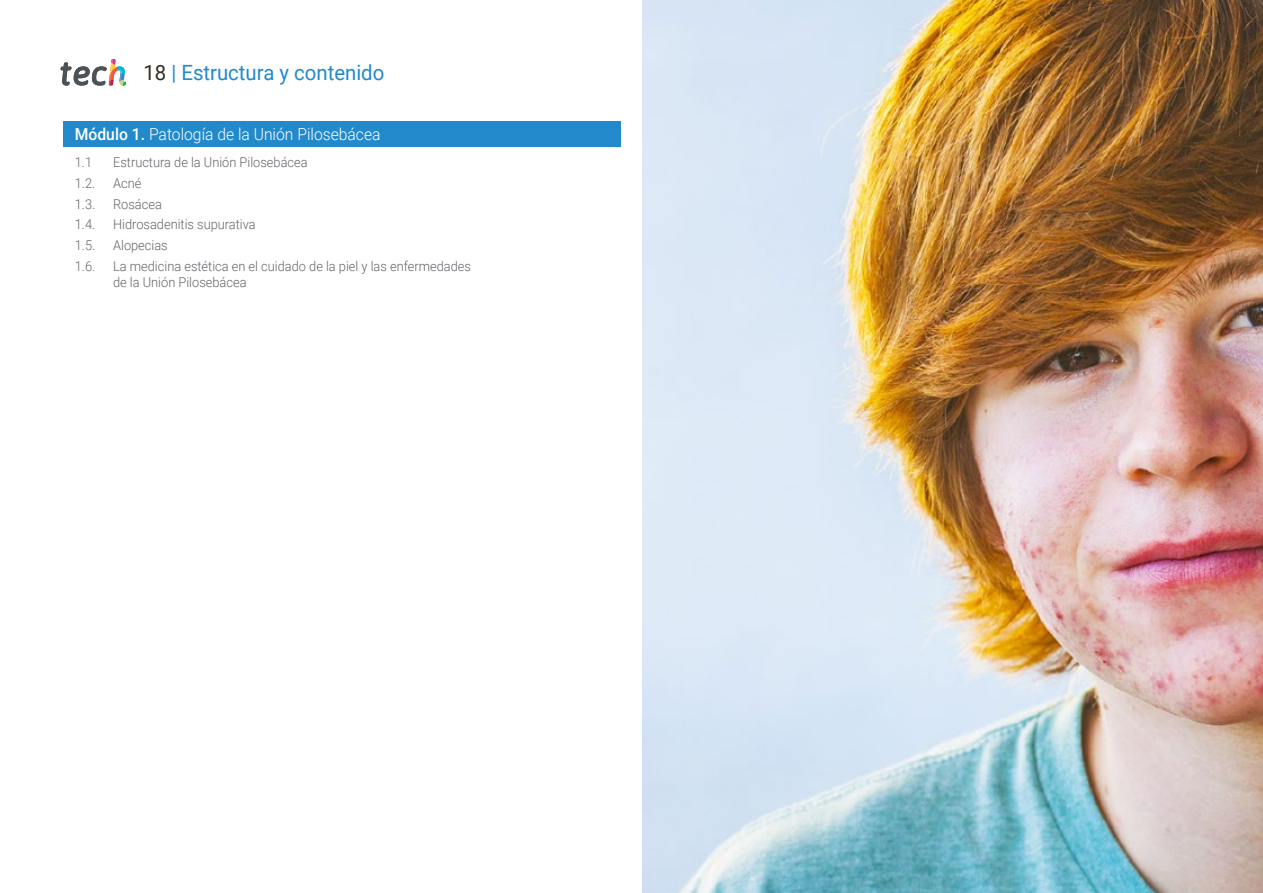
<style>
.page{position:relative;width:1263px;height:893px;background:#fff}
.page>*{position:absolute;margin:0;border:0;box-sizing:border-box;transform-origin:0 0}
.t1{font:21px "Roboto";color:#2289ca}
.t2{font:300 16.5px "Roboto";color:#fff;scale:.95 1}
.t3{font:300 13.5px/16.5px "Roboto";color:#61646a;scale:.95 1}
.s1{color:#312e20}
.s2{font-weight:500}
</style>
<div class="page">
<img style="left:642px;top:0;width:621px;height:893px">
<div style="left:64px;top:121px;width:557px;height:25px;background:#2289ca"></div>
<svg style="left:61px;top:59px;width:65px;height:27px"></svg>
<h1 class="t1" style="left:144px;top:57px;width:242px"><span class="s1">18</span> | Estructura y contenido</h1>
<p class="t2" style="left:75px;top:123px;width:323px"><span class="s2">Módulo 1.</span> Patología de la Unión Pilosebácea</p>
<p class="t3" style="left:75px;top:154px;width:20px">1.1</p>
<p class="t3" style="left:113px;top:154px;width:206px">Estructura de la Unión Pilosebácea</p>
<p class="t3" style="left:75px;top:174px;width:23px">1.2.</p>
<p class="t3" style="left:113px;top:174px;width:31px">Acné</p>
<p class="t3" style="left:75px;top:195px;width:23px">1.3.</p>
<p class="t3" style="left:113px;top:195px;width:53px">Rosácea</p>
<p class="t3" style="left:75px;top:216px;width:23px">1.4.</p>
<p class="t3" style="left:113px;top:216px;width:152px">Hidrosadenitis supurativa</p>
<p class="t3" style="left:75px;top:237px;width:23px">1.5.</p>
<p class="t3" style="left:113px;top:237px;width:59px">Alopecias</p>
<p class="t3" style="left:75px;top:257px;width:23px">1.6.</p>
<p class="t3" style="left:113px;top:257px;width:378px">La medicina estética en el cuidado de la piel y las enfermedades de la Unión Pilosebácea</p>
</div>
